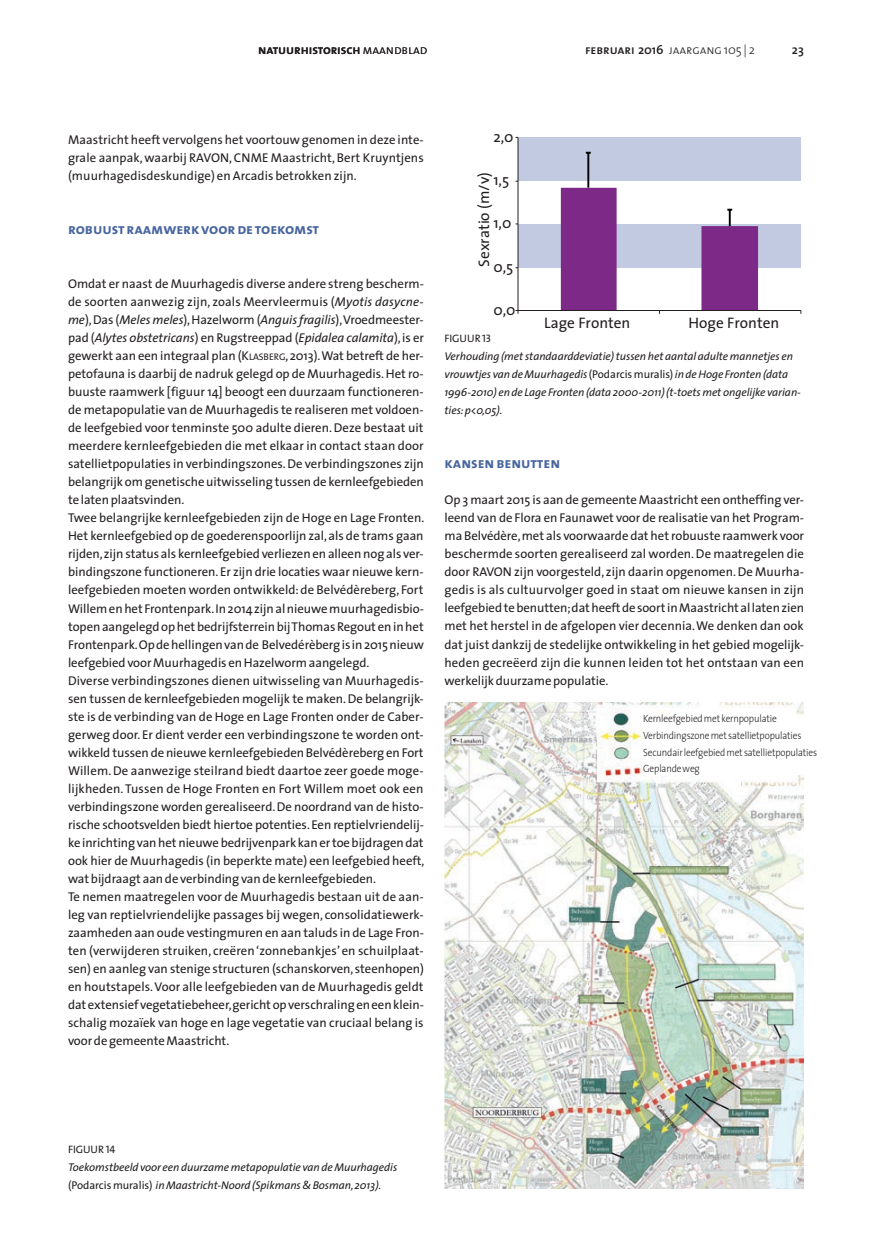
<style>
.page{position:relative;width:872px;height:1234px;background:#fff}
.page>*{position:absolute;margin:0;border:0;box-sizing:border-box;transform-origin:0 0}
.t1{font:15.3px "The Sans";color:#231f20}
.t2{font:15px "The Sans Bold Caps";letter-spacing:-.005em;color:#47659e}
.t3{font:12.75px/18px "The Sans";letter-spacing:-.005em;color:#231f20;text-align:justify}
.t4{font:12.75px "The Sans Semi Bold Caps";letter-spacing:-.005em;color:#231f20}
.t5{font:600 12.75px "The Sans";color:#231f20}
.t6{font:italic 11.25px/18px "The Sans";letter-spacing:-.005em;color:#231f20}
.t7{font:10.8px "The Sans Caps";letter-spacing:-.005em;color:#231f20}
.t8{font:300 10.5px/16.5px "The Sans";letter-spacing:-.015em;color:#231f20;scale:.9 1}
.s1{font-family:"The Sans Light Caps"}
.s2{font-family:"The Sans";font-weight:600}
.s3{font-family:"The Sans";font-weight:300}
.s4{font-style:italic}
.s5{font-style:inherit}
.s6{font-size:9.6px}
.s7{font-style:normal}
</style>
<div class="page">
<img style="left:444px;top:702px;width:360px;height:486px">
<div style="left:643px;top:714px;width:175px;height:60px;background:#fff"></div>
<div style="left:518px;top:137px;width:283px;height:43px;background:#c2cae1"></div>
<div style="left:518px;top:224px;width:283px;height:43px;background:#c2cae1"></div>
<hr style="left:587px;top:153px;width:2px;height:34px;background:#000001">
<hr style="left:517px;top:137px;width:1px;height:173px;background:#231f20">
<hr style="left:518px;top:310px;width:283px;height:1px;background:#231f20">
<svg style="left:561px;top:188px;width:197px;height:126px"></svg>
<p class="t4" style="left:258px;top:39px;width:171px">natuurhistorisch<span class="s1">maandblad</span></p>
<p class="t4" style="left:585px;top:39px;width:171px">februari <span class="s2">2016</span> <span class="s1">jaargang</span> <span class="s3">105 | 2</span></p>
<p class="t5" style="left:792px;top:39px;width:13px">23</p>
<p class="t3" style="left:68px;top:130px;width:357px">Maastricht heeft vervolgens het voortouw genomen in deze inte&shy;grale aanpak, waarbij RAVON, CNME Maastricht, Bert Kruyntjens (muurhagedisdeskundige) en Arcadis betrokken zijn.</p>
<p class="t2" style="left:68px;top:216px;width:253px">robuust raamwerk voor de toekomst</p>
<p class="t3" style="left:68px;top:274px;width:358px;text-align:left">Omdat er naast de Muurhagedis diverse andere streng bescherm&shy;de soorten aanwezig zijn, zoals Meervleermuis (<span class="s4">Myotis dasycne&shy;me</span>), Das (<span class="s4">Meles meles</span>), Hazelworm (<span class="s4">Anguis fragilis</span>), Vroedmeester&shy;pad (<span class="s4">Alytes obstetricans</span>) en Rugstreeppad (<span class="s4">Epidalea calamita</span>), is er gewerkt aan een integraal plan (<span class="s5">K</span><span class="s6">LASBERG</span><span class="s5">, 2013</span>). Wat betreft de her&shy;petofauna is daarbij de nadruk gelegd op de Muurhagedis. Het ro&shy;buuste raamwerk [figuur 14] beoogt een duurzaam functioneren&shy;de metapopulatie van de Muurhagedis te realiseren met voldoen&shy;de leefgebied voor tenminste 500 adulte dieren. Deze bestaat uit meerdere kernleefgebieden die met elkaar in contact staan door satellietpopulaties in verbindingszones. De verbindingszones zijn belangrijk om genetische uitwisseling tussen de kernleefgebieden te laten plaatsvinden.<br>Twee belangrijke kernleefgebieden zijn de Hoge en Lage Fronten.<br>Het kernleefgebied op de goederenspoorlijn zal, als de trams gaan rijden, zijn status als kernleefgebied verliezen en alleen nog als ver&shy;bindingszone functioneren. Er zijn drie locaties waar nieuwe kern&shy;leefgebieden moeten worden ontwikkeld: de Belvédèreberg, Fort Willem en het Frontenpark. In 2014 zijn al nieuwe muurhagedisbio&shy;topen aangelegd op het bedrijfsterrein bij Thomas Regout en in het Frontenpark. Op de hellingen van de Belvedérèberg is in 2015 nieuw leefgebied voor Muurhagedis en Hazelworm aangelegd.<br>Diverse verbindingszones dienen uitwisseling van Muurhagedis&shy;sen tussen de kernleefgebieden mogelijk te maken. De belangrijk&shy;ste is de verbinding van de Hoge en Lage Fronten onder de Caber&shy;gerweg door. Er dient verder een verbindingszone te worden ont&shy;wikkeld tussen de nieuwe kernleefgebieden Belvédèreberg en Fort Willem. De aanwezige steilrand biedt daartoe zeer goede moge&shy;lijkheden. Tussen de Hoge Fronten en Fort Willem moet ook een verbindingszone worden gerealiseerd. De noordrand van de histo&shy;rische schootsvelden biedt hiertoe potenties. Een reptielvriendelij&shy;ke inrichting van het nieuwe bedrijvenpark kan er toe bijdragen dat ook hier de Muurhagedis (in beperkte mate) een leefgebied heeft, wat bijdraagt aan de verbinding van de kernleefgebieden.<br>Te nemen maatregelen voor de Muurhagedis bestaan uit de aan&shy;leg van reptielvriendelijke passages bij wegen, consolidatiewerk&shy;zaamheden aan oude vestingmuren en aan taluds in de Lage Fron&shy;ten (verwijderen struiken, creëren ‘zonnebankjes’ en schuilplaat&shy;sen) en aanleg van stenige structuren (schanskorven, steenhopen) en houtstapels. Voor alle leefgebieden van de Muurhagedis geldt dat extensief vegetatiebeheer, gericht op verschraling en een klein&shy;schalig mozaïek van hoge en lage vegetatie van cruciaal belang is voor de gemeente Maastricht.</p>
<p class="t1" style="left:493px;top:124px;width:22px">2,0</p>
<p class="t1" style="left:471px;top:267px;width:96px;rotate:-90deg">Sexratio (m/v)</p>
<p class="t1" style="left:493px;top:167px;width:17px">1,5</p>
<p class="t1" style="left:493px;top:210px;width:20px">1,0</p>
<p class="t1" style="left:493px;top:254px;width:22px">0,5</p>
<p class="t1" style="left:493px;top:297px;width:24px">0,0</p>
<p class="t1" style="left:544px;top:310px;width:88px">Lage Fronten</p>
<p class="t1" style="left:688px;top:310px;width:92px">Hoge Fronten</p>
<p class="t7" style="left:444px;top:329px;width:48px">FIGUUR 13</p>
<p class="t6" style="left:444px;top:347px;width:358px">Verhouding (met standaarddeviatie) tussen het aantal adulte mannetjes en vrouwtjes van de Muurhagedis <span class="s7">(Podarcis muralis)</span> in de Hoge Fronten (data 1996-2010) en de Lage Fronten (data 2000-2011) (t-toets met ongelijke varian&shy;ties: p&lt;0,05).</p>
<p class="t2" style="left:444px;top:450px;width:117px">kansen benutten</p>
<p class="t3" style="left:444px;top:490px;width:361px">Op 3 maart 2015 is aan de gemeente Maastricht een ontheffing ver&shy;leend van de Flora en Faunawet voor de realisatie van het Program&shy;ma Belvédère, met als voorwaarde dat het robuuste raamwerk voor beschermde soorten gerealiseerd zal worden. De maatregelen die door RAVON zijn voorgesteld, zijn daarin opgenomen. De Muurha&shy;gedis is als cultuurvolger goed in staat om nieuwe kansen in zijn leefgebied te benutten; dat heeft de soort in Maastricht al laten zien met het herstel in de afgelopen vier decennia. We denken dan ook dat juist dankzij de stedelijke ontwikkeling in het gebied mogelijk&shy;heden gecreëerd zijn die kunnen leiden tot het ontstaan van een werkelijk duurzame populatie.</p>
<p class="t8" style="left:643px;top:710px;width:195px">Kernleefgebied met kernpopulatie Verbindingszone met satellietpopulaties Secundair leefgebied met satellietpopulaties Geplande weg</p>
<p class="t7" style="left:68px;top:1139px;width:49px">FIGUUR 14</p>
<p class="t6" style="left:68px;top:1157px;width:331px">Toekomstbeeld voor een duurzame metapopulatie van de Muurhagedis <span class="s7">(Podarcis muralis)</span> in Maastricht-Noord (Spikmans &amp; Bosman, 2013).</p>
</div>
